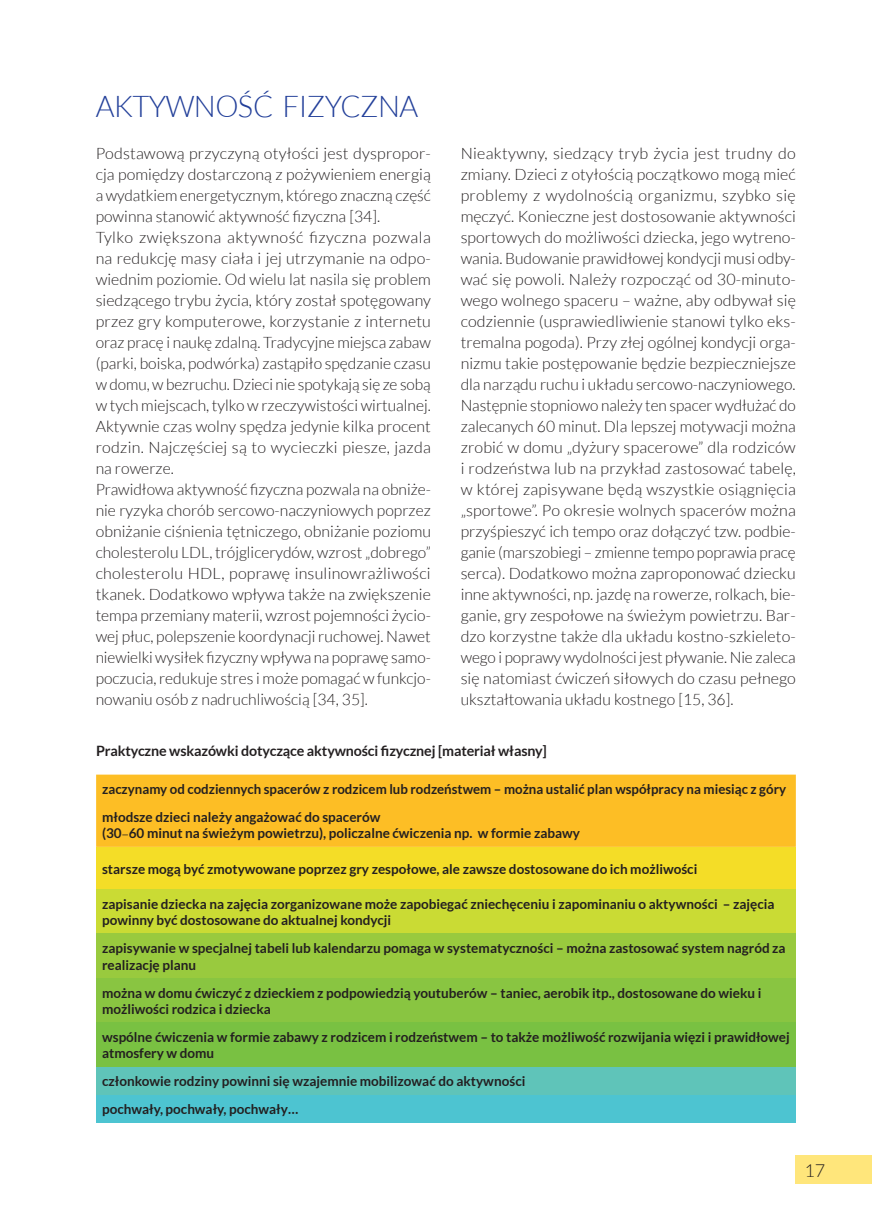
<style>
.page{position:relative;width:872px;height:1212px;background:#fff}
.page>*{position:absolute;margin:0;border:0;box-sizing:border-box;transform-origin:0 0}
.t1{font:300 30px "Lato";letter-spacing:-.02em;color:#223f99}
.t2{font:300 18px "Lato";color:#231f20}
.t3{font:300 15.75px/21px "Lato";color:#231f20}
.t4{font:700 14.25px "Lato";letter-spacing:-.01em;color:#231f20}
.t5{font:700 13.5px/16.5px "Lato";color:#231f20}
.s1{font-family:"Minion Pro";font-weight:400}
</style>
<div class="page">
<div style="left:796px;top:1155px;width:76px;height:29px;background:#ffe67b"></div>
<div style="left:96px;top:774px;width:700px;height:73px;background:#fdbe25"></div>
<div style="left:96px;top:847px;width:700px;height:42px;background:#f4dd27"></div>
<div style="left:96px;top:889px;width:700px;height:45px;background:#cadb34"></div>
<div style="left:96px;top:934px;width:700px;height:44px;background:#99ca3e"></div>
<div style="left:96px;top:978px;width:700px;height:44px;background:#89c541"></div>
<div style="left:96px;top:1022px;width:700px;height:45px;background:#79c142"></div>
<div style="left:96px;top:1067px;width:700px;height:28px;background:#5fc4b9"></div>
<div style="left:96px;top:1095px;width:700px;height:28px;background:#4dc4d1"></div>
<h1 class="t1" style="left:96px;top:90px;width:324px">AKTYWNOŚĆ FIZYCZNA</h1>
<p class="t3" style="left:96px;top:143px;width:337px">Podstawową przyczyną otyłości jest dyspropor&shy;cja pomiędzy dostarczoną z pożywieniem energią a wydatkiem energetycznym, którego znaczną część powinna stanowić aktywność fizyczna [34].<br>Tylko zwiększona aktywność fizyczna pozwala na redukcję masy ciała i jej utrzymanie na odpo&shy;wiednim poziomie. Od wielu lat nasila się problem siedzącego trybu życia, który został spotęgowany przez gry komputerowe, korzystanie z internetu oraz pracę i naukę zdalną. Tradycyjne miejsca zabaw (parki, boiska, podwórka) zastąpiło spędzanie czasu w domu, w bezruchu. Dzieci nie spotykają się ze sobą w tych miejscach, tylko w rzeczywistości wirtualnej.<br>Aktywnie czas wolny spędza jedynie kilka procent rodzin. Najczęściej są to wycieczki piesze, jazda na rowerze.<br>Prawidłowa aktywność fizyczna pozwala na obniże&shy;nie ryzyka chorób sercowo-naczyniowych poprzez obniżanie ciśnienia tętniczego, obniżanie poziomu cholesterolu LDL, trójglicerydów, wzrost „dobrego” cholesterolu HDL, poprawę insulinowrażliwości tkanek. Dodatkowo wpływa także na zwiększenie tempa przemiany materii, wzrost pojemności życio&shy;wej płuc, polepszenie koordynacji ruchowej. Nawet niewielki wysiłek fizyczny wpływa na poprawę samo&shy;poczucia, redukuje stres i może pomagać w funkcjo&shy;nowaniu osób z nadruchliwością [34, 35].</p>
<p class="t3" style="left:460px;top:143px;width:337px;text-align:justify">Nieaktywny, siedzący tryb życia jest trudny do zmiany. Dzieci z otyłością początkowo mogą mieć problemy z wydolnością organizmu, szybko się męczyć. Konieczne jest dostosowanie aktywności sportowych do możliwości dziecka, jego wytreno&shy;wania. Budowanie prawidłowej kondycji musi odby&shy;wać się powoli. Należy rozpocząć od 30-minuto&shy;wego wolnego spaceru – ważne, aby odbywał się codziennie (usprawiedliwienie stanowi tylko eks&shy;tremalna pogoda). Przy złej ogólnej kondycji orga&shy;nizmu takie postępowanie będzie bezpieczniejsze dla narządu ruchu i układu sercowo-naczyniowego.<br>Następnie stopniowo należy ten spacer wydłużać do zalecanych 60 minut. Dla lepszej motywacji można zrobić w domu „dyżury spacerowe” dla rodziców i rodzeństwa lub na przykład zastosować tabelę, w której zapisywane będą wszystkie osiągnięcia „sportowe”. Po okresie wolnych spacerów można przyśpieszyć ich tempo oraz dołączyć tzw. podbie&shy;ganie (marszobiegi – zmienne tempo poprawia pracę serca). Dodatkowo można zaproponować dziecku inne aktywności, np. jazdę na rowerze, rolkach, bie&shy;ganie, gry zespołowe na świeżym powietrzu. Bar&shy;dzo korzystne także dla układu kostno-szkieleto&shy;wego i poprawy wydolności jest pływanie. Nie zaleca się natomiast ćwiczeń siłowych do czasu pełnego ukształtowania układu kostnego [15, 36].</p>
<p class="t4" style="left:96px;top:742px;width:452px">Praktyczne wskazówki dotyczące aktywności fizycznej [materiał własny]</p>
<p class="t5" style="left:102px;top:775px;width:685px;line-height:27.9px">zaczynamy od codziennych spacerów z rodzicem lub rodzeństwem – można ustalić plan współpracy na miesiąc z góry młodsze dzieci należy angażować do spacerów</p>
<p class="t5" style="left:102px;top:825px;width:479px">(30<span class="s1">–</span>60 minut na świeżym powietrzu), policzalne ćwiczenia np. w formie zabawy</p>
<p class="t5" style="left:102px;top:860px;width:597px">starsze mogą być zmotywowane poprzez gry zespołowe, ale zawsze dostosowane do ich możliwości</p>
<p class="t5" style="left:102px;top:895px;width:674px">zapisanie dziecka na zajęcia zorganizowane może zapobiegać zniechęceniu i zapominaniu o aktywności – zajęcia powinny być dostosowane do aktualnej kondycji</p>
<p class="t5" style="left:102px;top:940px;width:685px">zapisywanie w specjalnej tabeli lub kalendarzu pomaga w systematyczności – można zastosować system nagród za realizację planu</p>
<p class="t5" style="left:102px;top:984px;width:661px">można w domu ćwiczyć z dzieckiem z podpowiedzią youtuberów – taniec, aerobik itp., dostosowane do wieku i możliwości rodzica i dziecka</p>
<p class="t5" style="left:102px;top:1028px;width:689px">wspólne ćwiczenia w formie zabawy z rodzicem i rodzeństwem – to także możliwość rozwijania więzi i prawidłowej atmosfery w domu</p>
<p class="t5" style="left:102px;top:1067px;width:425px;line-height:27.9px">członkowie rodziny powinni się wzajemnie mobilizować do aktywności pochwały, pochwały, pochwały…</p>
<p class="t2" style="left:804px;top:1160px;width:22px">17</p>
</div>
